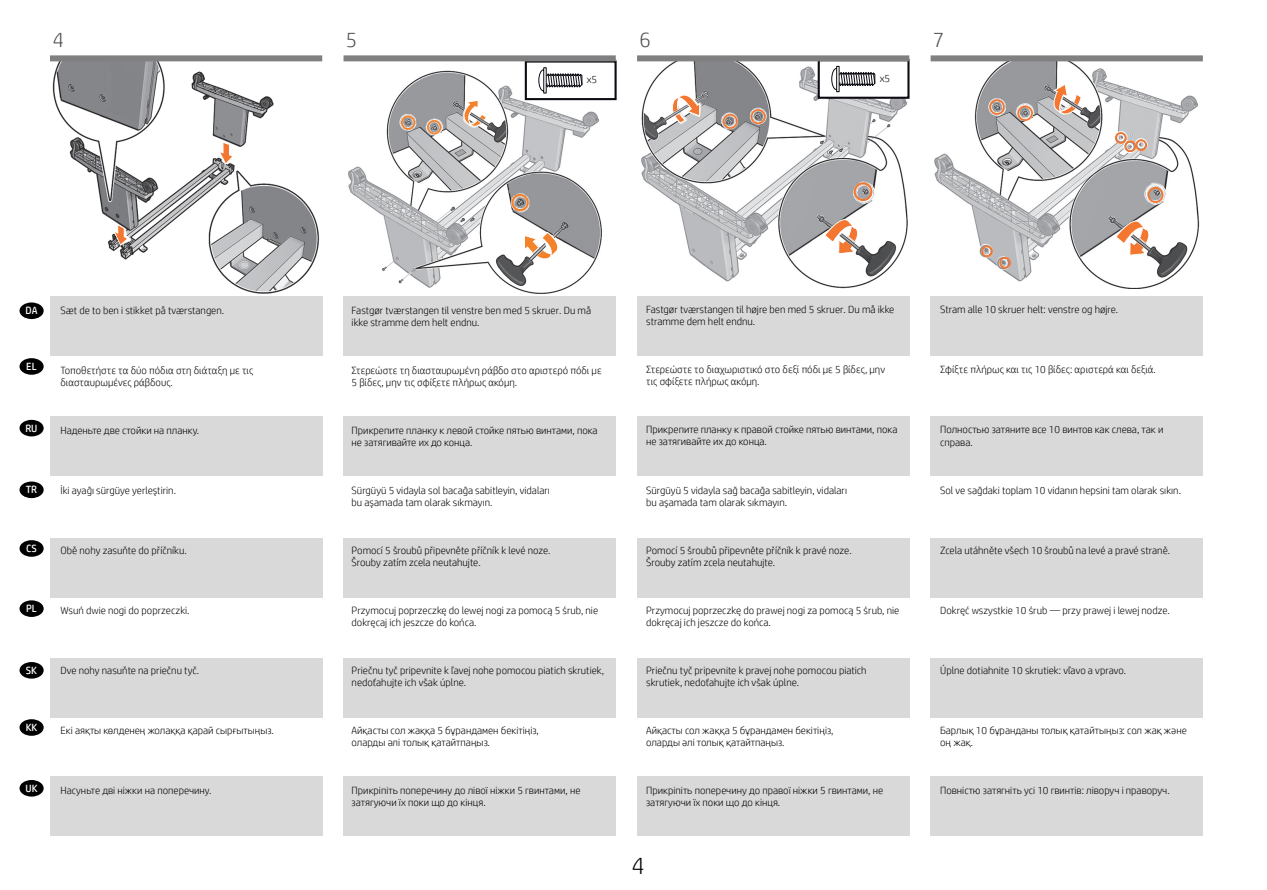
<style>
.page{position:relative;width:1267px;height:890px;background:#fff}
.page>*{position:absolute;margin:0;border:0;box-sizing:border-box;transform-origin:0 0}
.t1{font:300 24px "HP Simplified";color:#000}
.t2{font:300 21px "HP Simplified";color:#4d4d4d}
.t3{font:300 10.5px/12px "HP Simplified";color:#000}
.t4{font:10.5px "HP Simplified";color:#fff}
</style>
<div class="page">
<img style="left:932px;top:61px;width:268px;height:227px">
<img style="left:640px;top:61px;width:268px;height:227px">
<img style="left:50px;top:61px;width:271px;height:233px">
<img style="left:348px;top:71px;width:254px;height:223px">
<div style="left:818px;top:60px;width:90px;height:38px;background:#fff"></div>
<div style="left:817px;top:59px;width:92px;height:40px;border:2px solid #0d0a12"></div>
<svg style="left:831px;top:66px;width:44px;height:26px"></svg>
<div style="left:526px;top:61px;width:89px;height:38px;background:#fff"></div>
<div style="left:525px;top:60px;width:91px;height:40px;border:2px solid #0d0a12"></div>
<svg style="left:538px;top:67px;width:44px;height:27px"></svg>
<div style="left:722px;top:114px;width:15px;height:15px;border:2px solid #f37730;border-radius:50%"></div>
<div style="left:989px;top:99px;width:15px;height:16px;border:2px solid #f37730;border-radius:50%"></div>
<div style="left:1017px;top:105px;width:15px;height:16px;border:2px solid #f37730;border-radius:50%"></div>
<div style="left:1147px;top:187px;width:16px;height:16px;border:2px solid #f37730;border-radius:50%"></div>
<div style="left:1135px;top:139px;width:12px;height:12px;border:2px solid #f37730;border-radius:50%"></div>
<div style="left:1124px;top:140px;width:12px;height:12px;border:2px solid #f37730;border-radius:50%"></div>
<div style="left:1114px;top:132px;width:12px;height:12px;border:2px solid #f37730;border-radius:50%"></div>
<div style="left:999px;top:257px;width:11px;height:11px;border:2px solid #f37730;border-radius:50%"></div>
<div style="left:981px;top:245px;width:11px;height:12px;border:2px solid #f37730;border-radius:50%"></div>
<div style="left:750px;top:109px;width:15px;height:15px;border:2px solid #f37730;border-radius:50%"></div>
<svg style="left:670px;top:91px;width:30px;height:33px"></svg>
<svg style="left:1050px;top:83px;width:32px;height:35px"></svg>
<svg style="left:824px;top:205px;width:36px;height:49px"></svg>
<svg style="left:1115px;top:206px;width:36px;height:50px"></svg>
<div style="left:853px;top:182px;width:19px;height:19px;border:2px solid #f37730;border-radius:50%"></div>
<div style="left:401px;top:115px;width:14px;height:15px;border:2px solid #f4822b;border-radius:50%"></div>
<div style="left:427px;top:120px;width:14px;height:14px;border:2px solid #f4822b;border-radius:50%"></div>
<div style="left:511px;top:194px;width:18px;height:17px;border:2px solid #f4822b;border-radius:50%"></div>
<svg style="left:456px;top:99px;width:32px;height:31px"></svg>
<svg style="left:523px;top:232px;width:38px;height:32px"></svg>
<svg style="left:218px;top:141px;width:16px;height:25px"></svg>
<svg style="left:113px;top:222px;width:16px;height:26px"></svg>
<div style="left:50px;top:296px;width:272px;height:59px;background:#d9d9d9"></div>
<div style="left:637px;top:296px;width:272px;height:59px;background:#d9d9d9"></div>
<div style="left:343px;top:296px;width:272px;height:59px;background:#d9d9d9"></div>
<div style="left:930px;top:296px;width:272px;height:59px;background:#d9d9d9"></div>
<div style="left:50px;top:416px;width:272px;height:59px;background:#d9d9d9"></div>
<div style="left:637px;top:416px;width:272px;height:59px;background:#d9d9d9"></div>
<div style="left:343px;top:416px;width:272px;height:59px;background:#d9d9d9"></div>
<div style="left:930px;top:416px;width:272px;height:59px;background:#d9d9d9"></div>
<div style="left:50px;top:537px;width:272px;height:59px;background:#d9d9d9"></div>
<div style="left:637px;top:537px;width:272px;height:59px;background:#d9d9d9"></div>
<div style="left:343px;top:537px;width:272px;height:59px;background:#d9d9d9"></div>
<div style="left:930px;top:537px;width:272px;height:59px;background:#d9d9d9"></div>
<div style="left:50px;top:658px;width:272px;height:59px;background:#d9d9d9"></div>
<div style="left:637px;top:658px;width:272px;height:59px;background:#d9d9d9"></div>
<div style="left:343px;top:658px;width:272px;height:59px;background:#d9d9d9"></div>
<div style="left:930px;top:658px;width:272px;height:59px;background:#d9d9d9"></div>
<div style="left:50px;top:776px;width:272px;height:59px;background:#d9d9d9"></div>
<div style="left:637px;top:776px;width:272px;height:59px;background:#d9d9d9"></div>
<div style="left:343px;top:776px;width:272px;height:59px;background:#d9d9d9"></div>
<div style="left:930px;top:776px;width:272px;height:59px;background:#d9d9d9"></div>
<div style="left:20px;top:302px;width:24px;height:17px;background:#000;border-radius:50%"></div>
<div style="left:20px;top:540px;width:24px;height:16px;background:#000;border-radius:50%"></div>
<div style="left:20px;top:419px;width:24px;height:17px;background:#000;border-radius:50%"></div>
<div style="left:20px;top:661px;width:24px;height:17px;background:#000;border-radius:50%"></div>
<div style="left:20px;top:719px;width:24px;height:16px;background:#000;border-radius:50%"></div>
<div style="left:20px;top:779px;width:24px;height:17px;background:#000;border-radius:50%"></div>
<div style="left:20px;top:358px;width:24px;height:16px;background:#000;border-radius:50%"></div>
<div style="left:20px;top:600px;width:24px;height:16px;background:#000;border-radius:50%"></div>
<div style="left:20px;top:481px;width:24px;height:17px;background:#000;border-radius:50%"></div>
<div style="left:930px;top:55px;width:272px;height:6px;background:#808080"></div>
<div style="left:343px;top:55px;width:272px;height:6px;background:#808080"></div>
<div style="left:637px;top:55px;width:272px;height:6px;background:#808080"></div>
<div style="left:50px;top:55px;width:272px;height:6px;background:#808080"></div>
<h2 class="t2" style="left:53px;top:26px;width:13px">4</h2>
<h2 class="t2" style="left:346px;top:26px;width:13px">5</h2>
<h2 class="t2" style="left:639px;top:26px;width:13px">6</h2>
<h2 class="t2" style="left:933px;top:26px;width:13px">7</h2>
<p class="t3" style="left:586px;top:73px;width:12px">x5</p>
<p class="t3" style="left:879px;top:72px;width:12px">x5</p>
<p class="t4" style="left:25px;top:304px;width:13px">DA</p>
<p class="t3" style="left:60px;top:304px;width:165px">Sæt de to ben i stikket på tværstangen.</p>
<p class="t3" style="left:351px;top:304px;width:241px">Fastgør tværstangen til venstre ben med 5 skruer. Du må ikke stramme dem helt endnu.</p>
<p class="t3" style="left:646px;top:303px;width:250px">Fastgør tværstangen til højre ben med 5 skruer. Du må ikke stramme dem helt endnu.</p>
<p class="t3" style="left:940px;top:303px;width:180px">Stram alle 10 skruer helt: venstre og højre.</p>
<p class="t4" style="left:26px;top:359px;width:12px">EL</p>
<p class="t4" style="left:25px;top:421px;width:14px">RU</p>
<p class="t3" style="left:60px;top:364px;width:194px">Τοποθετήστε τα δύο πόδια στη διάταξη με τις διασταυρωμένες ράβδους.</p>
<p class="t3" style="left:60px;top:424px;width:140px">Наденьте две стойки на планку.</p>
<p class="t4" style="left:26px;top:482px;width:13px">TR</p>
<p class="t3" style="left:60px;top:484px;width:117px">İki ayağı sürgüye yerleştirin.</p>
<p class="t4" style="left:26px;top:541px;width:12px">CS</p>
<p class="t3" style="left:60px;top:544px;width:128px">Obě nohy zasuňte do příčníku.</p>
<p class="t4" style="left:26px;top:601px;width:12px">PL</p>
<p class="t3" style="left:60px;top:604px;width:131px">Wsuń dwie nogi do poprzeczki.</p>
<p class="t4" style="left:26px;top:663px;width:13px">SK</p>
<p class="t3" style="left:60px;top:664px;width:140px">Dve nohy nasuňte na priečnu tyč.</p>
<p class="t4" style="left:26px;top:720px;width:13px">KK</p>
<p class="t3" style="left:60px;top:724px;width:215px">Екі аяқты көлденең жолаққа қарай сырғытыңыз.</p>
<p class="t4" style="left:25px;top:781px;width:14px">UK</p>
<p class="t3" style="left:60px;top:784px;width:152px">Насуньте дві ніжки на поперечину.</p>
<p class="t3" style="left:351px;top:364px;width:251px">Στερεώστε τη διασταυρωμένη ράβδο στο αριστερό πόδι με<br>5 βίδες, μην τις σφίξετε πλήρως ακόμη.</p>
<p class="t3" style="left:351px;top:424px;width:247px">Прикрепите планку к левой стойке пятью винтами, пока не затягивайте их до конца.</p>
<p class="t3" style="left:351px;top:484px;width:200px">Sürgüyü 5 vidayla sol bacağa sabitleyin, vidaları bu aşamada tam olarak sıkmayın.</p>
<p class="t3" style="left:351px;top:544px;width:200px">Pomocí 5 šroubů připevněte příčník k levé noze.<br>Šrouby zatím zcela neutahujte.</p>
<p class="t3" style="left:351px;top:604px;width:248px">Przymocuj poprzeczkę do lewej nogi za pomocą 5 śrub, nie dokręcaj ich jeszcze do końca.</p>
<p class="t3" style="left:351px;top:664px;width:254px">Priečnu tyč pripevnite k ľavej nohe pomocou piatich skrutiek, nedoťahujte ich však úplne.</p>
<p class="t3" style="left:351px;top:724px;width:189px">Айқасты сол жаққа 5 бұрандамен бекітіңіз, оларды әлі толық қатайтпаңыз.</p>
<p class="t3" style="left:351px;top:784px;width:230px">Прикріпіть поперечину до лівої ніжки 5 гвинтами, не затягуючи їх поки що до кінця.</p>
<p class="t3" style="left:646px;top:363px;width:240px">Στερεώστε το διαχωριστικό στο δεξί πόδι με 5 βίδες, μην τις σφίξετε πλήρως ακόμη.</p>
<p class="t3" style="left:646px;top:423px;width:253px">Прикрепите планку к правой стойке пятью винтами, пока не затягивайте их до конца.</p>
<p class="t3" style="left:646px;top:483px;width:202px">Sürgüyü 5 vidayla sağ bacağa sabitleyin, vidaları bu aşamada tam olarak sıkmayın.</p>
<p class="t3" style="left:646px;top:543px;width:207px">Pomocí 5 šroubů připevněte příčník k pravé noze.<br>Šrouby zatím zcela neutahujte.</p>
<p class="t3" style="left:646px;top:603px;width:254px">Przymocuj poprzeczkę do prawej nogi za pomocą 5 śrub, nie dokręcaj ich jeszcze do końca.</p>
<p class="t3" style="left:646px;top:663px;width:222px">Priečnu tyč pripevnite k pravej nohe pomocou piatich skrutiek, nedoťahujte ich však úplne.</p>
<p class="t3" style="left:646px;top:723px;width:189px">Айқасты сол жаққа 5 бұрандамен бекітіңіз, оларды әлі толық қатайтпаңыз.</p>
<p class="t3" style="left:646px;top:783px;width:238px">Прикріпіть поперечину до правої ніжки 5 гвинтами, не затягуючи їх поки що до кінця.</p>
<p class="t3" style="left:940px;top:363px;width:217px">Σφίξτε πλήρως και τις 10 βίδες: αριστερά και δεξιά.</p>
<p class="t3" style="left:940px;top:423px;width:225px">Полностью затяните все 10 винтов как слева, так и справа.</p>
<p class="t3" style="left:940px;top:483px;width:242px">Sol ve sağdaki toplam 10 vidanın hepsini tam olarak sıkın.</p>
<p class="t3" style="left:940px;top:543px;width:231px">Zcela utáhněte všech 10 šroubů na levé a pravé straně.</p>
<p class="t3" style="left:940px;top:603px;width:231px">Dokręć wszystkie 10 śrub — przy prawej i lewej nodze.</p>
<p class="t3" style="left:940px;top:663px;width:188px">Úplne dotiahnite 10 skrutiek: vľavo a vpravo.</p>
<p class="t3" style="left:940px;top:723px;width:248px">Барлық 10 бұранданы толық қатайтыңыз: сол жақ және оң жақ.</p>
<p class="t3" style="left:940px;top:783px;width:231px">Повністю затягніть усі 10 гвинтів: ліворуч і праворуч.</p>
<h1 class="t1" style="left:631px;top:849px;width:14px">4</h1>
</div>
